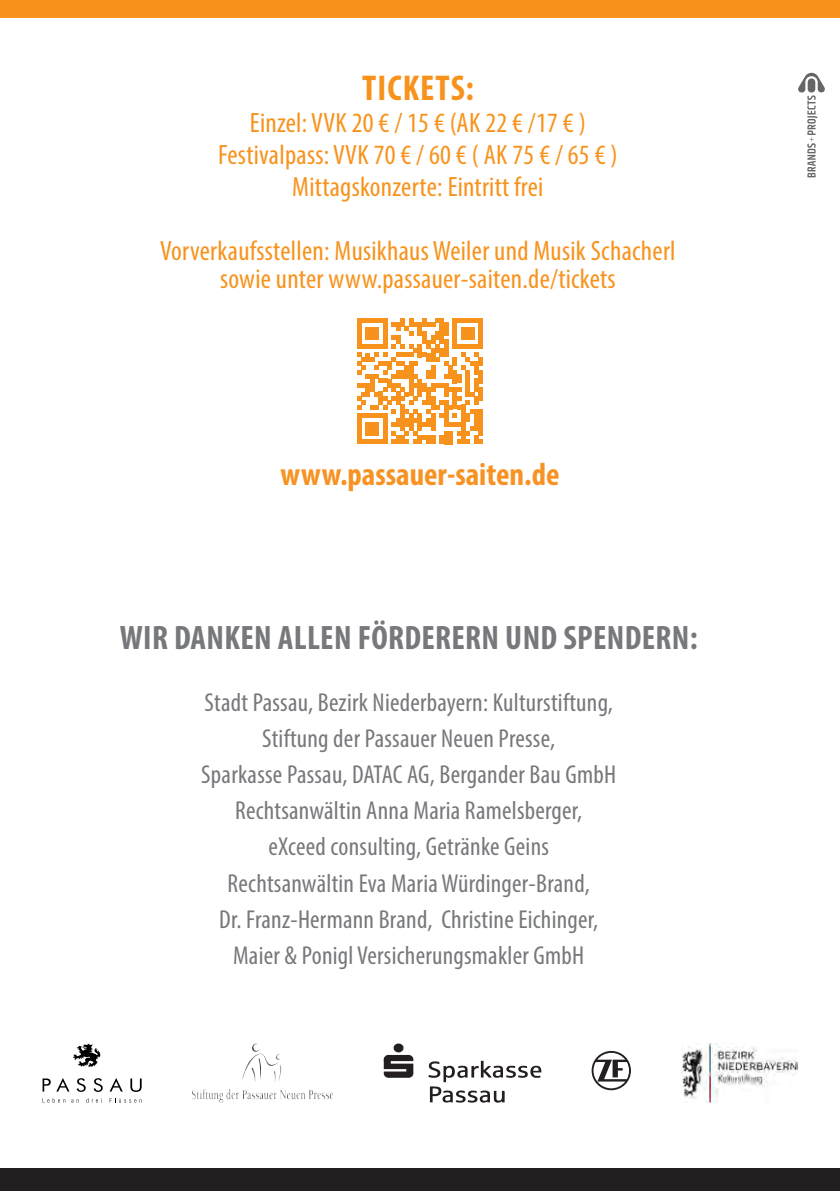
<style>
.page{position:relative;width:840px;height:1191px;background:#fff}
.page>*{position:absolute;margin:0;border:0;box-sizing:border-box;transform-origin:0 0}
.t1{font:700 condensed 36px "Myriad Pro";letter-spacing:.03em;color:#f7931d}
.t2{font:700 condensed 34px "Myriad Pro";letter-spacing:.01em;color:#76787b}
.t3{font:700 condensed 32px "Myriad Pro";color:#f79324}
.t4{font:condensed 28px "Myriad Pro";letter-spacing:.01em;color:#f7931d}
.t5{font:condensed 26px "Myriad Pro";letter-spacing:.01em;color:#76787b}
</style>
<div class="page">
<div style="left:0;top:1168px;width:839px;height:23px;background:#231f20"></div>
<svg style="left:798px;top:73px;width:26px;height:104px"></svg>
<div style="left:0;top:0;width:839px;height:17px;background:#f7931d"></div>
<svg style="left:357px;top:318px;width:126px;height:126px"></svg>
<svg style="left:73px;top:1043px;width:28px;height:24px"></svg>
<svg style="left:43px;top:1078px;width:26px;height:13px"></svg>
<svg style="left:77px;top:1078px;width:9px;height:13px"></svg>
<svg style="left:94px;top:1078px;width:9px;height:13px"></svg>
<svg style="left:110px;top:1078px;width:13px;height:13px"></svg>
<svg style="left:130px;top:1078px;width:11px;height:14px"></svg>
<svg style="left:47px;top:1098px;width:18px;height:4px"></svg>
<svg style="left:71px;top:1099px;width:8px;height:3px"></svg>
<svg style="left:86px;top:1098px;width:16px;height:4px"></svg>
<svg style="left:110px;top:1098px;width:31px;height:4px"></svg>
<svg style="left:383px;top:1043px;width:30px;height:35px"></svg>
<svg style="left:428px;top:1060px;width:113px;height:43px"></svg>
<svg style="left:252px;top:1043px;width:8px;height:11px"></svg>
<svg style="left:591px;top:1051px;width:39px;height:39px"></svg>
<img style="left:681px;top:1043px;width:116px;height:59px">
<p class="t1" style="left:362px;top:65px;width:113px">TICKETS:</p>
<p class="t4" style="left:250px;top:106px;width:337px">Einzel: VVK 20 € / 15 € (AK 22 € /17 € )</p>
<p class="t4" style="left:218px;top:138px;width:401px">Festivalpass: VVK 70 € / 60 € ( AK 75 € / 65 € )</p>
<p class="t4" style="left:292px;top:170px;width:252px">Mittagskonzerte: Eintritt frei</p>
<p class="t4" style="left:160px;top:234px;width:516px">Vorverkaufsstellen: Musikhaus Weiler und Musik Schacherl</p>
<p class="t4" style="left:220px;top:262px;width:397px">sowie unter www.passauer-saiten.de/tickets</p>
<p class="t3" style="left:280px;top:455px;width:280px">www.passauer-saiten.de</p>
<p class="t2" style="left:120px;top:617px;width:579px">WIR DANKEN ALLEN FÖRDERERN UND SPENDERN:</p>
<p class="t5" style="left:204px;top:687px;width:409px">Stadt Passau, Bezirk Niederbayern: Kulturstiftung,</p>
<p class="t5" style="left:262px;top:723px;width:294px">Stiftung der Passauer Neuen Presse,</p>
<p class="t5" style="left:201px;top:759px;width:416px">Sparkasse Passau, DATAC AG, Bergander Bau GmbH</p>
<p class="t5" style="left:235px;top:795px;width:348px">Rechtsanwältin Anna Maria Ramelsberger,</p>
<p class="t5" style="left:268px;top:831px;width:282px">eXceed consulting, Getränke Geins</p>
<p class="t5" style="left:227px;top:867px;width:363px">Rechtsanwältin Eva Maria Würdinger-Brand,</p>
<p class="t5" style="left:219px;top:903px;width:380px">Dr. Franz-Hermann Brand, Christine Eichinger,</p>
<p class="t5" style="left:233px;top:939px;width:352px">Maier &amp; Ponigl Versicherungsmakler GmbH</p>
</div>
